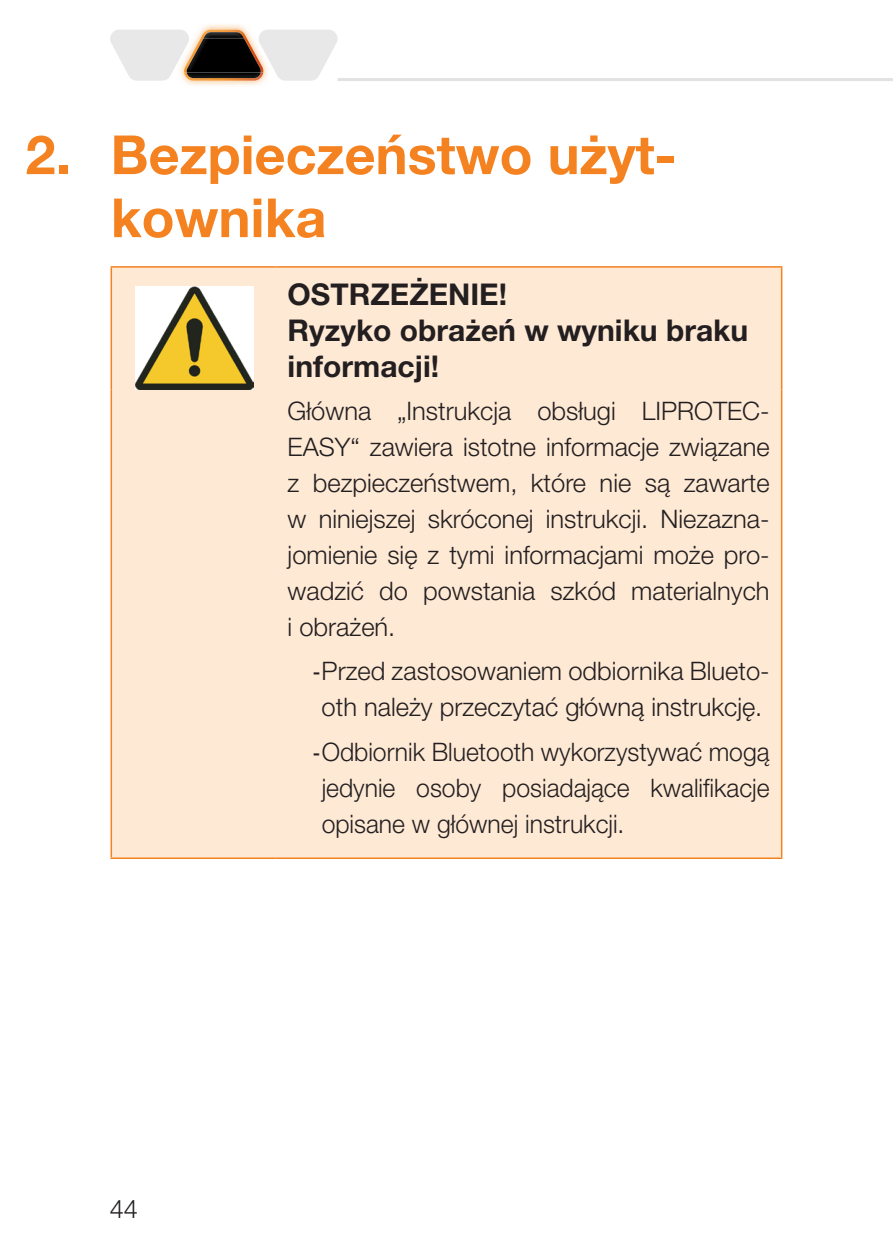
<style>
.page{position:relative;width:893px;height:1259px;background:#fff}
.page>*{position:absolute;margin:0;border:0;box-sizing:border-box;transform-origin:0 0}
.t1{font:700 54px/63px "Helvetica Neue LT Pro";color:#f58220}
.t2{font:700 30px/36px "Helvetica Neue LT Pro";color:#231f20}
.t3{font:300 25.5px/36px "Helvetica Neue LT Pro";color:#231f20;text-align:justify}
.s1{font-family:"Arial Narrow";font-weight:400}
</style>
<div class="page">
<hr style="left:338px;top:78px;width:555px;height:3px;background:#e1e2e4">
<img style="left:184px;top:24px;width:80px;height:61px">
<img style="left:201px;top:30px;width:45px;height:7px">
<img style="left:189px;top:78px;width:65px;height:3px">
<img style="left:189px;top:37px;width:15px;height:1px">
<svg style="left:110px;top:30px;width:79px;height:51px"></svg>
<img style="left:204px;top:32px;width:40px;height:6px">
<img style="left:208px;top:32px;width:35px;height:5px">
<img style="left:187px;top:38px;width:67px;height:37px">
<svg style="left:254px;top:30px;width:84px;height:51px"></svg>
<img style="left:187px;top:75px;width:67px;height:3px">
<img style="left:244px;top:38px;width:16px;height:31px">
<div style="left:112px;top:268px;width:669px;height:589px;background:#fee9d5"></div>
<hr style="left:111px;top:857px;width:165px;height:2px;background:#f58220">
<hr style="left:111px;top:266px;width:165px;height:2px;background:#f58220">
<hr style="left:111px;top:268px;width:1px;height:121px;background:#f58220">
<hr style="left:111px;top:389px;width:1px;height:468px;background:#f58220">
<hr style="left:276px;top:266px;width:506px;height:2px;background:#f58220">
<hr style="left:781px;top:268px;width:1px;height:121px;background:#f58220">
<hr style="left:781px;top:389px;width:1px;height:468px;background:#f58220">
<hr style="left:276px;top:857px;width:506px;height:2px;background:#f58220">
<img style="left:135px;top:286px;width:118px;height:103px">
<h1 class="t1" style="left:111px;top:122px;width:568px;text-indent:-85px">2. Bezpieczeństwo użyt&shy;kownika</h1>
<p class="t3" style="left:110px;top:1190px;width:30px">44</p>
<p class="t2" style="left:288px;top:276px;width:462px">OSTRZEŻENIE!<br>Ryzyko obrażeń w wyniku braku informacji!</p>
<p class="t3" style="left:288px;top:392px;width:484px">Główna „Instrukcja obsługi LIPROTEC-EASY“ zawiera istotne informacje związane z bezpieczeństwem, które nie są zawarte w niniejszej skróconej instrukcji. Niezazna&shy;jomienie się z tymi informacjami może pro&shy;wadzić do powstania szkód materialnych i obrażeń.</p>
<p class="t3" style="left:313px;top:652px;width:458px;text-align:center"><span class="s1">-</span>Przed zastosowaniem odbiornika Blueto&shy;oth należy przeczytać główną instrukcję.</p>
<p class="t3" style="left:322px;top:733px;width:449px;text-indent:-9px"><span class="s1">-</span>Odbiornik Bluetooth wykorzystywać mogą jedynie osoby posiadające kwalifikacje opisane w głównej instrukcji.</p>
</div>
